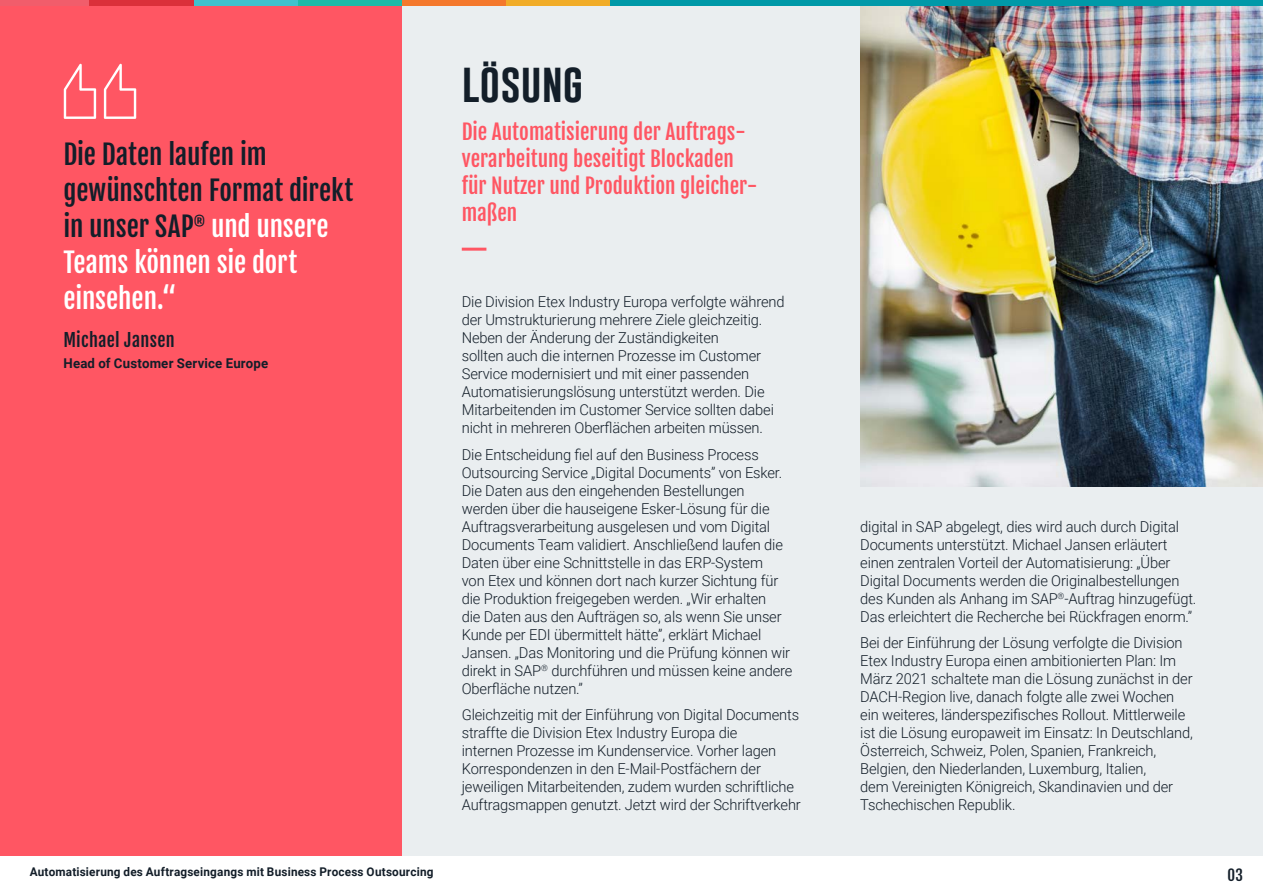
<style>
.page{position:relative;width:1263px;height:893px;background:#fff}
.page>*{position:absolute;margin:0;border:0;box-sizing:border-box;transform-origin:0 0}
.t1{font:40.5px "Gobold";color:#131e29}
.t2{font:27px/36px "Fjalla One";letter-spacing:-.005em;color:#131e29}
.t3{font:21px/27px "Fjalla One";color:#ff5663}
.t4{font:18px "Fjalla One";letter-spacing:.015em;color:#131e29}
.t5{font:300 15px/18px "Roboto";letter-spacing:-.01em;color:#131e29}
.t6{font:15px "Fjalla One";color:#131e29}
.t7{font:700 13.5px "Roboto";letter-spacing:.015em;color:#131e29}
.t8{font:700 12px "Roboto";letter-spacing:.015em;color:#131e29}
.s1{color:#fff}
</style>
<div class="page">
<div style="left:352px;top:1px;width:911px;height:892px;background:#eaeef0"></div>
<div style="left:0;top:0;width:402px;height:856px;background:#ff5663"></div>
<hr style="left:462px;top:248px;width:24px;height:3px;background:#ff5663">
<svg style="left:104px;top:64px;width:32px;height:55px"></svg>
<svg style="left:64px;top:64px;width:32px;height:55px"></svg>
<img style="left:860px;top:6px;width:403px;height:481px">
<div style="left:0;top:856px;width:1263px;height:37px;background:#fff"></div>
<div style="left:0;top:0;width:90px;height:6px;background:#f15d6b"></div>
<div style="left:90px;top:0;width:104px;height:6px;background:#db303a"></div>
<div style="left:194px;top:0;width:104px;height:6px;background:#41c2cd"></div>
<div style="left:298px;top:0;width:105px;height:6px;background:#1fbaa8"></div>
<div style="left:402px;top:0;width:105px;height:6px;background:#f4782c"></div>
<div style="left:507px;top:0;width:104px;height:6px;background:#f1ac28"></div>
<div style="left:610px;top:0;width:653px;height:6px;background:#0099a8"></div>
<h2 class="t2" style="left:63px;top:136px;width:291px">Die Daten laufen im gewünschten Format direkt in unser SAP<sup>®</sup> <span class="s1">und unsere<br>Teams können sie dort einsehen.“</span></h2>
<p class="t4" style="left:63px;top:329px;width:113px">Michael Jansen</p>
<p class="t7" style="left:63px;top:354px;width:206px">Head of Customer Service Europe</p>
<p class="t8" style="left:30px;top:863px;width:405px">Automatisierung des Auftragseingangs mit Business Process Outsourcing</p>
<h1 class="t1" style="left:462px;top:57px;width:123px">LÖSUNG</h1>
<h3 class="t3" style="left:462px;top:118px;width:297px">Die Automatisierung der Auftrags&shy;verarbeitung beseitigt Blockaden für Nutzer und Produktion gleicher&shy;maßen</h3>
<p class="t5" style="left:462px;top:292px;width:324px">Die Division Etex Industry Europa verfolgte während der Umstrukturierung mehrere Ziele gleichzeitig.<br>Neben der Änderung der Zuständigkeiten<br>sollten auch die internen Prozesse im Customer Service modernisiert und mit einer passenden Automatisierungslösung unterstützt werden. Die Mitarbeitenden im Customer Service sollten dabei nicht in mehreren Oberflächen arbeiten müssen.</p>
<p class="t5" style="left:462px;top:445px;width:332px">Die Entscheidung fiel auf den Business Process Outsourcing Service „Digital Documents” von Esker.<br>Die Daten aus den eingehenden Bestellungen werden über die hauseigene Esker-Lösung für die Auftragsverarbeitung ausgelesen und vom Digital Documents Team validiert. Anschließend laufen die Daten über eine Schnittstelle in das ERP-System<br>von Etex und können dort nach kurzer Sichtung für die Produktion freigegeben werden. „Wir erhalten<br>die Daten aus den Aufträgen so, als wenn Sie unser Kunde per EDI übermittelt hätte”, erklärt Michael Jansen. „Das Monitoring und die Prüfung können wir direkt in SAP<sup>®</sup> durchführen und müssen keine andere Oberfläche nutzen.”</p>
<p class="t5" style="left:462px;top:705px;width:341px">Gleichzeitig mit der Einführung von Digital Documents straffte die Division Etex Industry Europa die<br>internen Prozesse im Kundenservice. Vorher lagen Korrespondenzen in den E-Mail-Postfächern der jeweiligen Mitarbeitenden, zudem wurden schriftliche Auftragsmappen genutzt. Jetzt wird der Schriftverkehr</p>
<p class="t5" style="left:860px;top:517px;width:338px">digital in SAP abgelegt, dies wird auch durch Digital Documents unterstützt. Michael Jansen erläutert einen zentralen Vorteil der Automatisierung: „Über Digital Documents werden die Originalbestellungen des Kunden als Anhang im SAP<sup>®</sup>-Auftrag hinzugefügt.<br>Das erleichtert die Recherche bei Rückfragen enorm.”</p>
<p class="t5" style="left:860px;top:633px;width:334px">Bei der Einführung der Lösung verfolgte die Division Etex Industry Europa einen ambitionierten Plan: Im März 2021 schaltete man die Lösung zunächst in der DACH-Region live, danach folgte alle zwei Wochen ein weiteres, länderspezifisches Rollout. Mittlerweile ist die Lösung europaweit im Einsatz: In Deutschland, Österreich, Schweiz, Polen, Spanien, Frankreich, Belgien, den Niederlanden, Luxemburg, Italien,<br>dem Vereinigten Königreich, Skandinavien und der Tschechischen Republik.</p>
<p class="t6" style="left:1227px;top:866px;width:17px">03</p>
</div>
